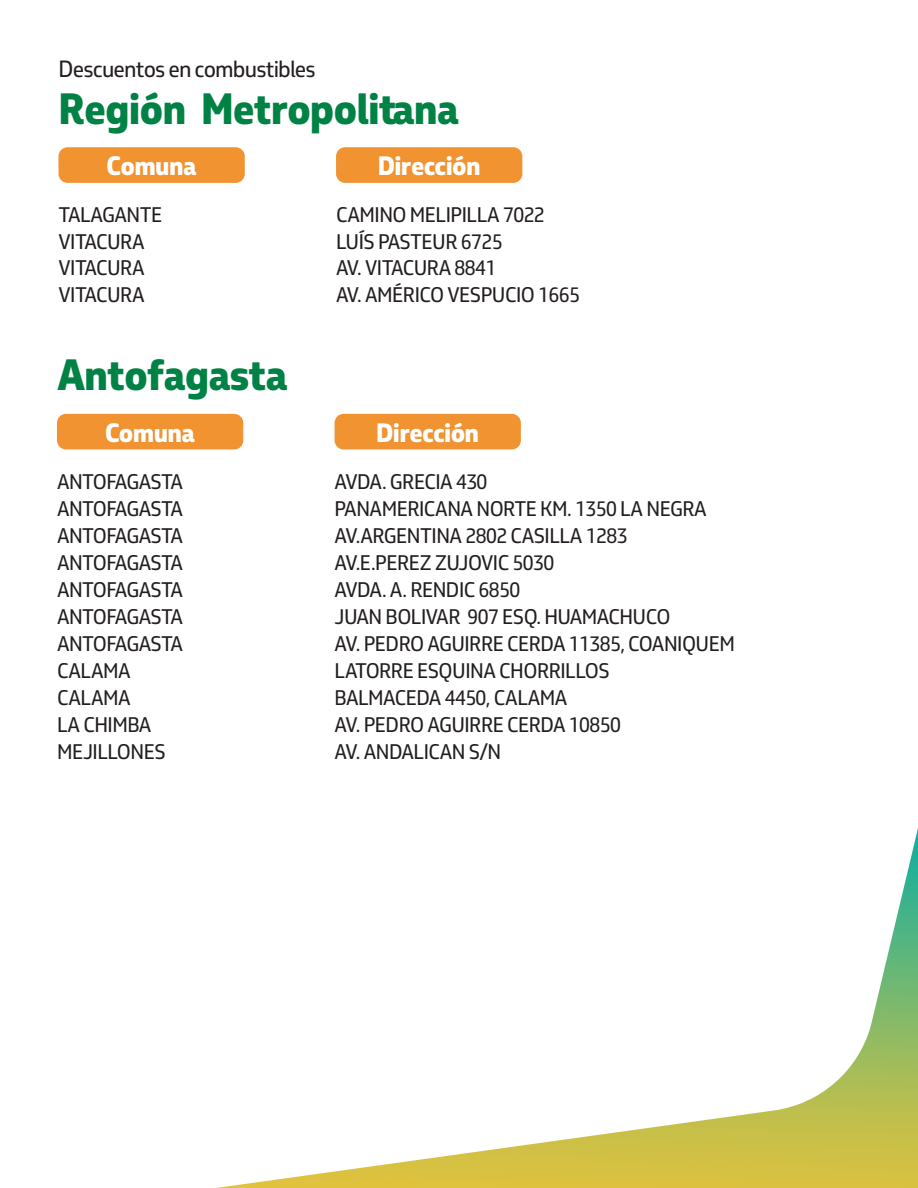
<style>
.page{position:relative;width:918px;height:1188px;background:#fff}
.page>*{position:absolute;margin:0;border:0;box-sizing:border-box;transform-origin:0 0}
.t1{font:800 42px "Petrobras Sans";letter-spacing:-.025em;color:#008244}
.t2{font:800 25.5px "Petrobras Sans";letter-spacing:-.025em;color:#fff}
.t3{font:22.5px "Petrobras Sans";letter-spacing:-.04em;color:#231f20}
.t4{font:20.25px/27px "Petrobras Sans";letter-spacing:-.025em;color:#231f20}
</style>
<div class="page">
<svg style="left:216px;top:828px;width:702px;height:360px"></svg>
<div style="left:58px;top:147px;width:187px;height:36px;background:#f09330;border-radius:9px"></div>
<div style="left:336px;top:147px;width:186px;height:36px;background:#f09330;border-radius:9px"></div>
<div style="left:57px;top:414px;width:186px;height:35px;background:#f09330;border-radius:9px"></div>
<div style="left:335px;top:414px;width:186px;height:35px;background:#f09330;border-radius:9px"></div>
<p class="t3" style="left:58px;top:55px;width:259px">Descuentos en combustibles</p>
<h1 class="t1" style="left:58px;top:80px;width:402px">Región Metropolitana</h1>
<p class="t2" style="left:107px;top:148px;width:92px">Comuna</p>
<p class="t2" style="left:378px;top:148px;width:104px">Dirección</p>
<p class="t4" style="left:59px;top:201px;width:105px;line-height:26.5px">TALAGANTE<br>VITACURA<br>VITACURA<br>VITACURA</p>
<p class="t4" style="left:336px;top:201px;width:245px;line-height:26.5px">CAMINO MELIPILLA 7022<br>LUÍS PASTEUR 6725<br>AV. VITACURA 8841<br>AV. AMÉRICO VESPUCIO 1665</p>
<h1 class="t1" style="left:57px;top:346px;width:232px">Antofagasta</h1>
<p class="t2" style="left:105px;top:415px;width:92px">Comuna</p>
<p class="t2" style="left:376px;top:415px;width:104px">Dirección</p>
<p class="t4" style="left:335px;top:468px;width:402px">AVDA. GRECIA 430<br>PANAMERICANA NORTE KM. 1350 LA NEGRA<br>AV.ARGENTINA 2802 CASILLA 1283<br>AV.E.PEREZ ZUJOVIC 5030<br>AVDA. A. RENDIC 6850<br>JUAN BOLIVAR 907 ESQ. HUAMACHUCO<br>AV. PEDRO AGUIRRE CERDA 11385, COANIQUEM<br>LATORRE ESQUINA CHORRILLOS<br>BALMACEDA 4450, CALAMA<br>AV. PEDRO AGUIRRE CERDA 10850<br>AV. ANDALICAN S/N</p>
<p class="t4" style="left:57px;top:468px;width:128px">ANTOFAGASTA<br>ANTOFAGASTA<br>ANTOFAGASTA<br>ANTOFAGASTA<br>ANTOFAGASTA<br>ANTOFAGASTA<br>ANTOFAGASTA<br>CALAMA<br>CALAMA<br>LA CHIMBA<br>MEJILLONES</p>
</div>
